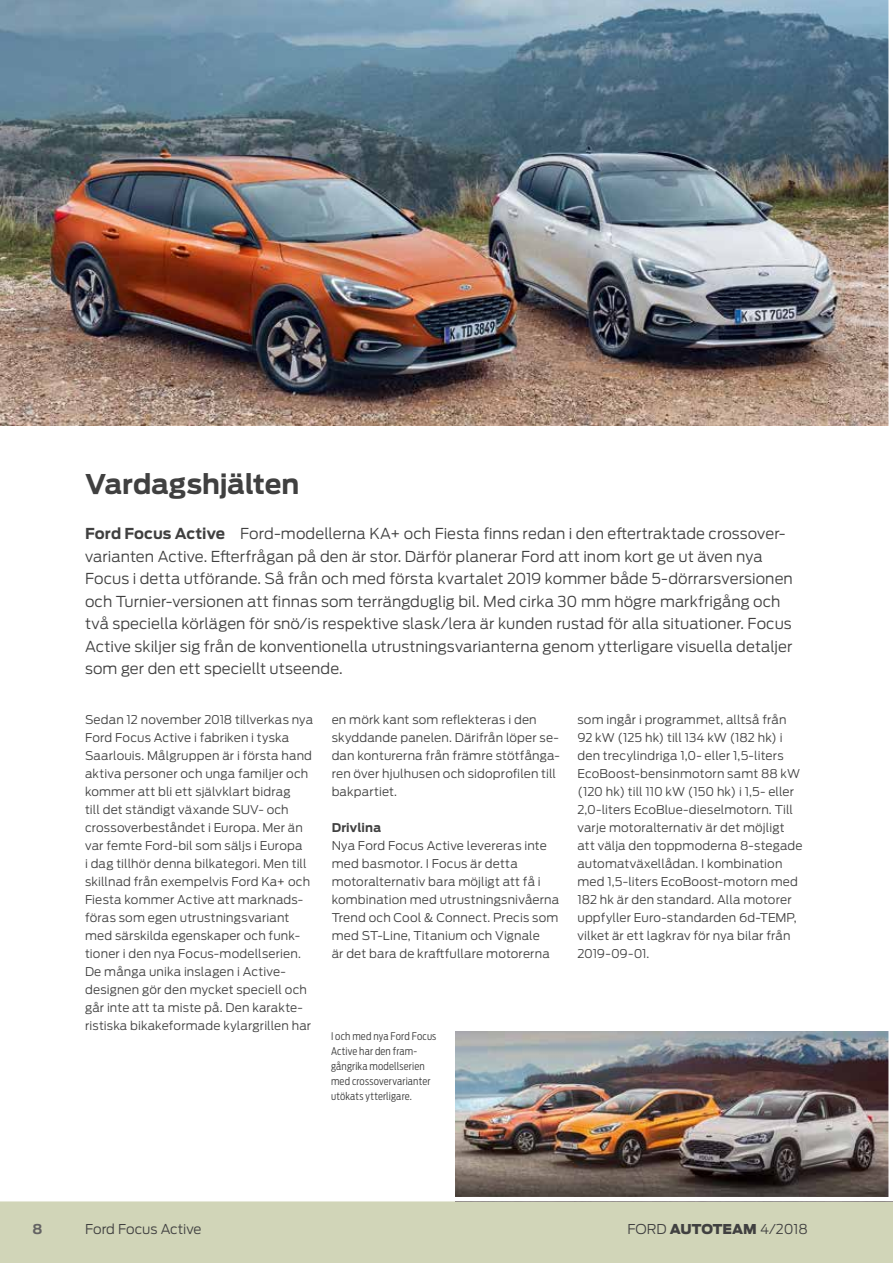
<style>
.page{position:relative;width:893px;height:1263px;background:#fff}
.page>*{position:absolute;margin:0;border:0;box-sizing:border-box;transform-origin:0 0}
.t1{font:700 27px "Ford Antenna";letter-spacing:-.005em;color:#404040}
.t2{font:300 15px/22.5px "Ford Antenna";letter-spacing:.005em;color:#404040}
.t3{font:300 13.5px "Ford Antenna";color:#404040}
.t4{font:700 13.5px "Ford Antenna";color:#646363}
.t5{font:300 12px/18px "Ford Antenna";letter-spacing:.01em;color:#404040}
.t6{font:700 12px "Ford Antenna";letter-spacing:.015em;color:#404040}
.t7{font:300 10.5px/15px "Ford Antenna Cond";letter-spacing:.015em;color:#404040}
.s1{font-weight:700}
.s2{font-weight:900}
</style>
<div class="page">
<div style="left:0;top:1199px;width:893px;height:64px;background:#d1d5b8"></div>
<img style="left:0;top:0;width:888px;height:425px">
<img style="left:455px;top:1031px;width:433px;height:166px">
<hr style="left:0;top:1197px;width:893px;height:4px;background:#fff">
<h1 class="t1" style="left:85px;top:459px;width:216px">Vardagshjälten</h1>
<p class="t2" style="left:85px;top:521px;width:709px"><span class="s1">Ford Focus Active</span> Ford-modellerna KA+ och Fiesta finns redan i den eftertraktade crossover&shy;varianten Active. Efterfrågan på den är stor. Därför planerar Ford att inom kort ge ut även nya Focus i detta utförande. Så från och med första kvartalet 2019 kommer både 5-dörrarsversionen och Turnier-versionen att finnas som terrängduglig bil. Med cirka 30 mm högre markfrigång och två speciella körlägen för snö/is respektive slask/lera är kunden rustad för alla situationer. Focus Active skiljer sig från de konventionella utrustningsvarianterna genom ytterligare visuella detaljer som ger den ett speciellt utseende.</p>
<p class="t5" style="left:85px;top:709px;width:230px">Sedan 12 november 2018 tillverkas nya Ford Focus Active i fabriken i tyska Saarlouis. Målgruppen är i första hand aktiva personer och unga familjer och kommer att bli ett självklart bidrag<br>till det ständigt växande SUV- och crossoverbeståndet i Europa. Mer än var femte Ford-bil som säljs i Europa<br>i dag tillhör denna bilkategori. Men till skillnad från exempelvis Ford Ka+ och Fiesta kommer Active att marknads&shy;föras som egen utrustningsvariant med särskilda egenskaper och funk&shy;tioner i den nya Focus-modellserien.<br>De många unika inslagen i Active&shy;designen gör den mycket speciell och går inte att ta miste på. Den karakte&shy;ristiska bikakeformade kylargrillen har</p>
<p class="t5" style="left:332px;top:709px;width:230px">en mörk kant som reflekteras i den skyddande panelen. Därifrån löper se&shy;dan konturerna från främre stötfånga&shy;ren över hjulhusen och sidoprofilen till bakpartiet.</p>
<p class="t5" style="left:577px;top:709px;width:227px">som ingår i programmet, alltså från 92 kW (125 hk) till 134 kW (182 hk) i den trecylindriga 1,0- eller 1,5-liters EcoBoost-bensinmotorn samt 88 kW (120 hk) till 110 kW (150 hk) i 1,5- eller 2,0-liters EcoBlue-dieselmotorn. Till varje motoralternativ är det möjligt att välja den toppmoderna 8-stegade automatväxellådan. I kombination med 1,5-liters EcoBoost-motorn med 182 hk är den standard. Alla motorer uppfyller Euro-standarden 6d-TEMP, vilket är ett lagkrav för nya bilar från 2019-09-01.</p>
<p class="t6" style="left:332px;top:817px;width:51px">Drivlina</p>
<p class="t5" style="left:332px;top:835px;width:229px">Nya Ford Focus Active levereras inte med basmotor. I Focus är detta motoralternativ bara möjligt att få i kombination med utrustningsnivåerna Trend och Cool &amp; Connect. Precis som med ST-Line, Titanium och Vignale<br>är det bara de kraftfullare motorerna</p>
<p class="t7" style="left:331px;top:1027px;width:107px">I och med nya Ford Focus<br>Active har den fram&shy;gångrika modellserien med crossovervarianter utökats ytterligare.</p>
<p class="t4" style="left:33px;top:1217px;width:11px">8</p>
<p class="t3" style="left:85px;top:1218px;width:118px">Ford Focus Active</p>
<p class="t3" style="left:627px;top:1218px;width:182px">FORD <span class="s2">AUTOTEAM</span> 4/2018</p>
</div>
